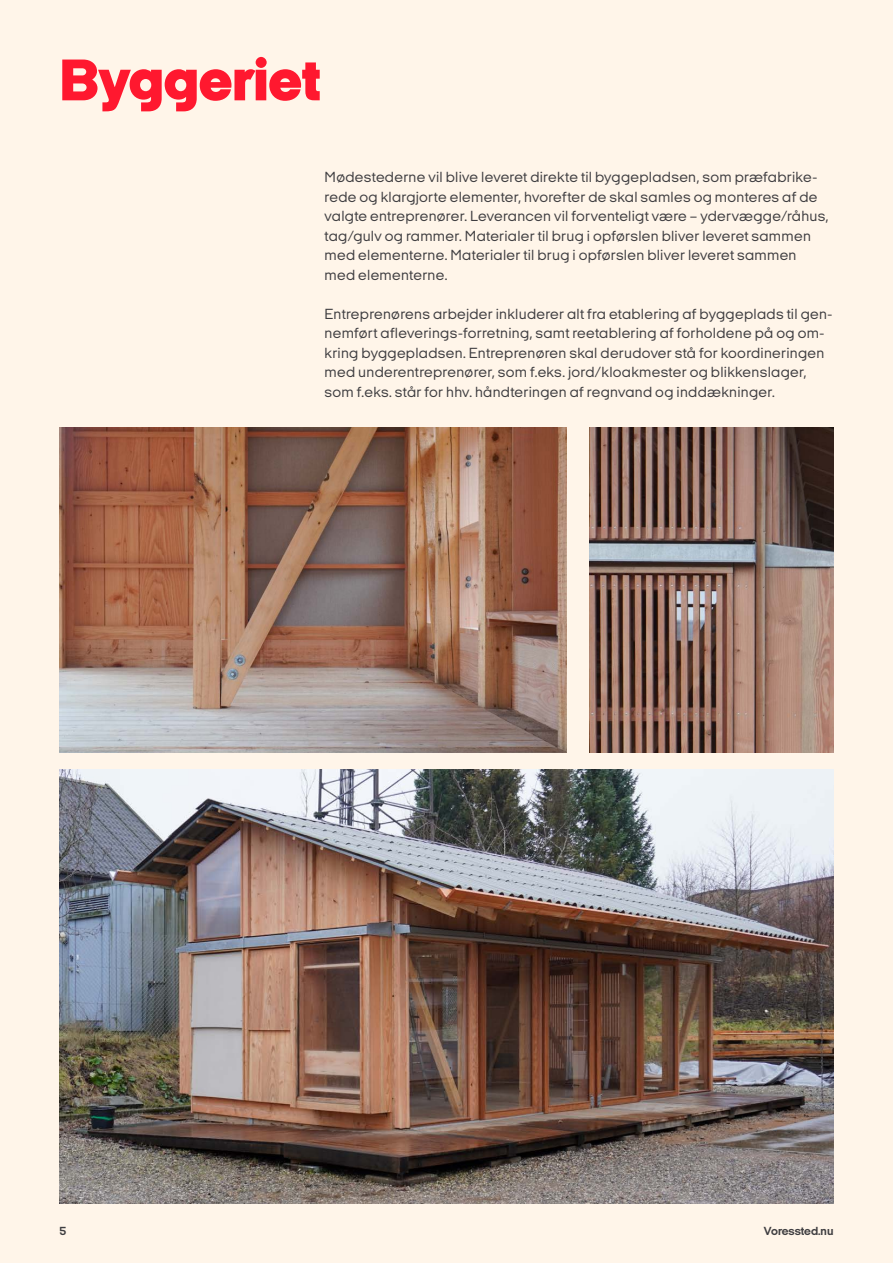
<style>
.page{position:relative;width:893px;height:1263px;background:#fff5e9}
.page>*{position:absolute;margin:0;border:0;box-sizing:border-box;transform-origin:0 0}
.t1{font:900 60px "Italian Plate No Two Exp";color:#ff182f}
.t2{font:15px/19.5px "Italian Plate No Two Exp";letter-spacing:.02em;color:#3e3d40}
.t3{font:700 12px "Italian Plate No Two Exp";color:#3e3d40}
</style>
<div class="page">
<img style="left:590px;top:427px;width:243px;height:326px">
<img style="left:60px;top:427px;width:507px;height:325px">
<img style="left:60px;top:770px;width:773px;height:433px">
<h1 class="t1" style="left:60px;top:48px;width:263px">Byggeriet</h1>
<p class="t2" style="left:325px;top:168px;width:506px">Mødestederne vil blive leveret direkte til byggepladsen, som præfabrike&shy;rede og klargjorte elementer, hvorefter de skal samles og monteres af de valgte entreprenører. Leverancen vil forventeligt være – ydervægge/råhus, tag/gulv og rammer. Materialer til brug i opførslen bliver leveret sammen med elementerne. Materialer til brug i opførslen bliver leveret sammen med elementerne.</p>
<p class="t2" style="left:325px;top:304px;width:509px">Entreprenørens arbejder inkluderer alt fra etablering af byggeplads til gen&shy;nemført afleverings-forretning, samt reetablering af forholdene på og om&shy;kring byggepladsen. Entreprenøren skal derudover stå for koordineringen med underentreprenører, som f.eks. jord/kloakmester og blikkenslager, som f.eks. står for hhv. håndteringen af regnvand og inddækninger.</p>
<p class="t3" style="left:60px;top:1224px;width:8px">5</p>
<p class="t3" style="left:764px;top:1224px;width:71px">Voressted.nu</p>
</div>
